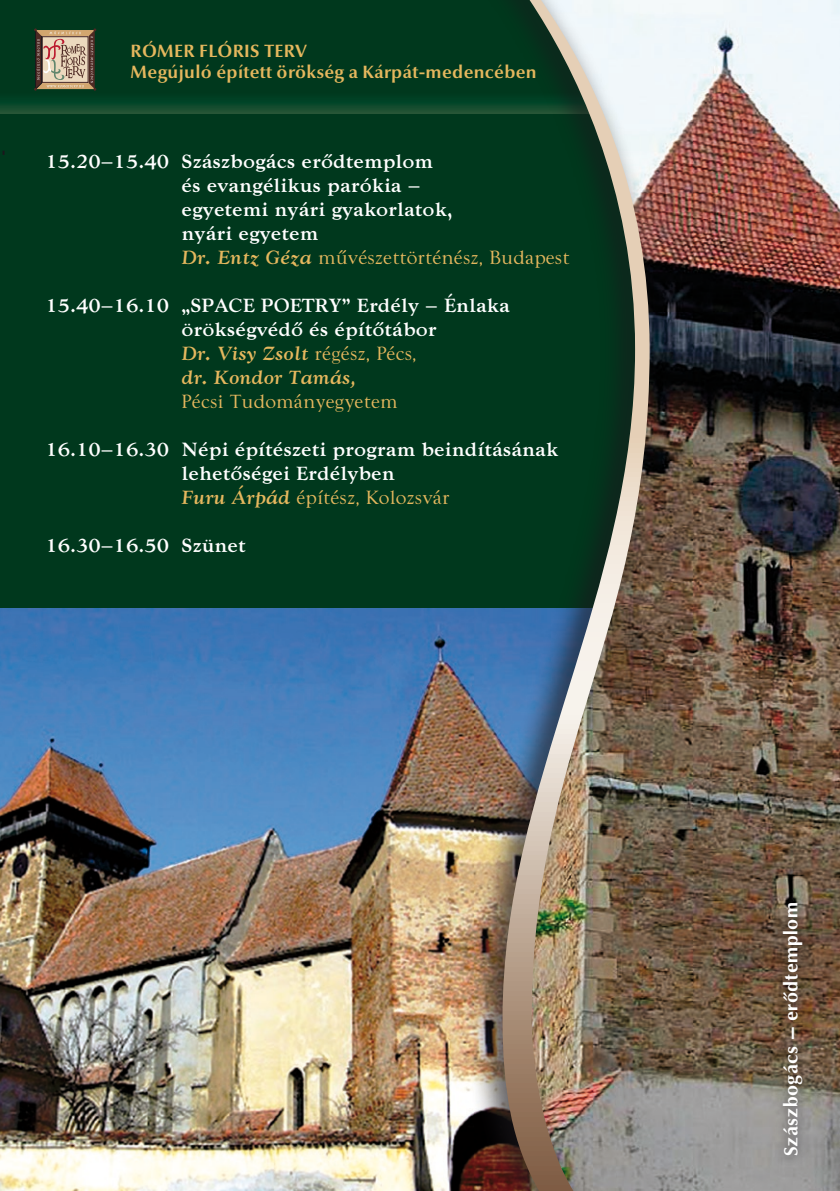
<style>
.page{position:relative;width:840px;height:1191px;background:#fff}
.page>*{position:absolute;margin:0;border:0;box-sizing:border-box;transform-origin:0 0}
.t1{font:700 20px/24px "Goudy Os";color:#fff}
.t2{font:20px "Goudy Os";color:#e5b75e}
.t3{font:700 18px/21.6px "Optima Nova";letter-spacing:.02em;color:#e5b75e}
.t4{font:700 18px "Omni";letter-spacing:.015em;color:#fff}
.s1{font-style:italic;color:#e5b75e}
.s2{font-weight:400;color:#e5b75e}
</style>
<div class="page">
<div style="left:0;top:0;width:839px;height:1191px;background:#00381d"></div>
<svg style="left:0;top:29px;width:464px;height:84px"></svg>
<svg style="left:34px;top:28px;width:62px;height:63px;background:#a18b74"></svg>
<img style="left:0;top:609px;width:464px;height:582px">
<img style="left:690px;top:0;width:149px;height:1191px">
<div style="left:464px;top:0;width:226px;height:1191px;background:#1a171c;opacity:.66"></div>
<img style="left:502px;top:0;width:147px;height:1191px">
<div style="left:769px;top:857px;width:70px;height:311px;background:#1a171c;opacity:.75"></div>
<p class="t3" style="left:130px;top:40px;width:407px">RÓMER FLÓRIS TERV<br>Megújuló épített örökség a Kárpát-medencében</p>
<p class="t1" style="left:181px;top:149px;width:389px;text-indent:-136px">15.20–15.40 Szászbogács erõdtemplom<br>és evangélikus parókia –<br>egyetemi nyári gyakorlatok,<br>nyári egyetem<br><span class="s1">Dr. Entz Géza</span> <span class="s2">mûvészettörténész, Budapest</span></p>
<p class="t1" style="left:181px;top:293px;width:330px;text-indent:-136px">15.40–16.10 „SPACE POETRY” Erdély – Énlaka örökségvédõ és építõtábor<br><span class="s1">Dr. Visy Zsolt</span> <span class="s2">régész, Pécs,<br></span><span class="s1">dr. Kondor Tamás,</span></p>
<p class="t2" style="left:181px;top:390px;width:217px">Pécsi Tudományegyetem</p>
<p class="t1" style="left:181px;top:437px;width:378px;text-indent:-136px">16.10–16.30 Népi építészeti program beindításának lehetõségei Erdélyben<br><span class="s1">Furu Árpád</span> <span class="s2">építész, Kolozsvár</span></p>
<p class="t1" style="left:45px;top:533px;width:202px">16.30–16.50 Szünet</p>
<p class="t4" style="left:778px;top:1156px;width:255px;rotate:-90deg">Szászbogács – erődtemplom</p>
</div>
